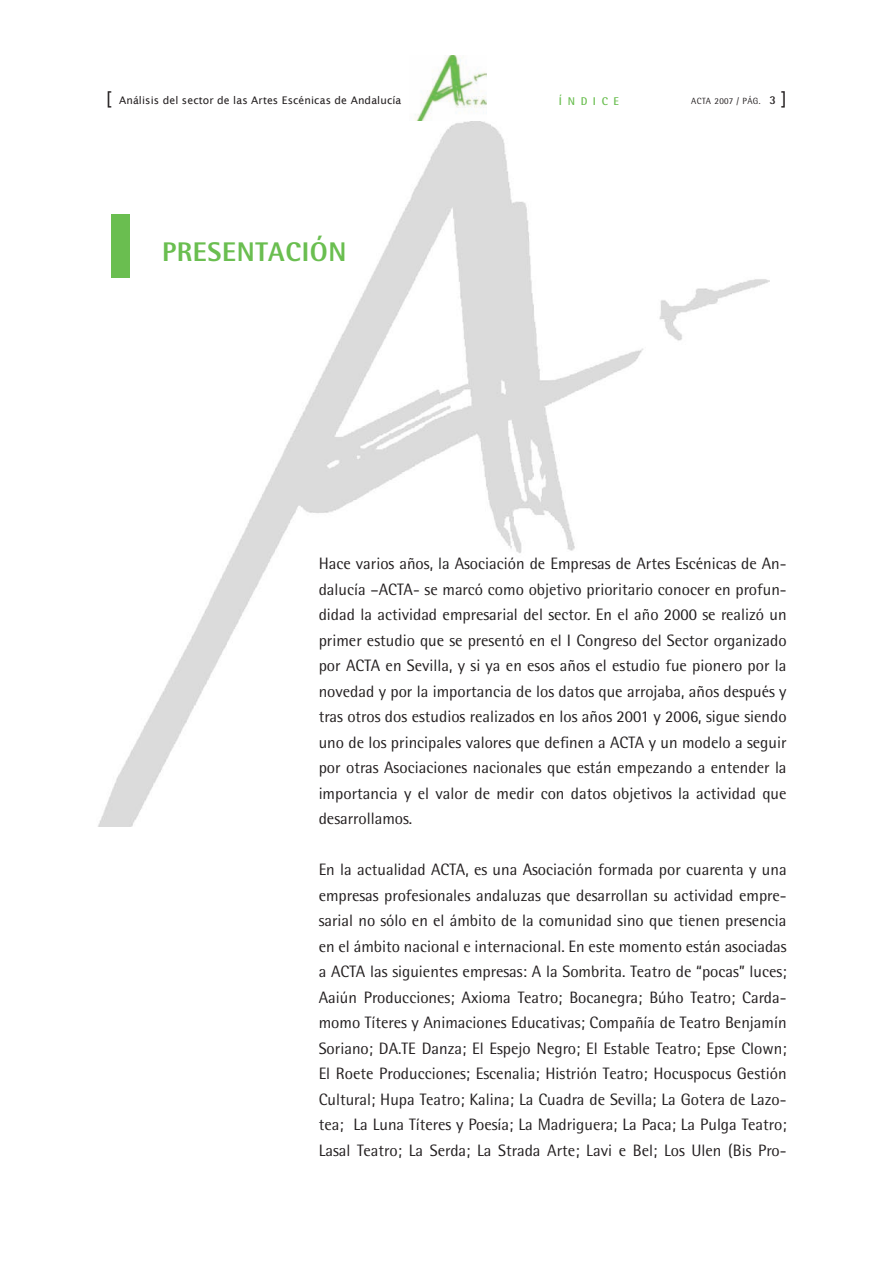
<style>
.page{position:relative;width:893px;height:1263px;background:#fff}
.page>*{position:absolute;margin:0;border:0;box-sizing:border-box;transform-origin:0 0}
.t1{font:90px "Cg Bernhardt Bd";color:#6abe50}
.t2{font:800 27px "Rotis Semi Sans";letter-spacing:.025em;color:#6abe50}
.t3{font:16.5px/25.5px "Rotis Semi Sans";color:#231f20;text-align:justify}
.t4{font:700 11.25px "Rotis Semi Sans";color:#6abe50}
.t5{font:10.5px "Lucida Sans";letter-spacing:.01em;color:#231f20}
.t6{font:9px "Rotis Semi Sans";letter-spacing:.05em;color:#231f20}
.s1{font-size:18px}
.s2{font-weight:700;font-size:12px}
.s3{font-family:"Lucida Sans";font-size:18px}
</style>
<div class="page">
<img style="left:415px;top:56px;width:71px;height:66px">
<img style="left:98px;top:122px;width:671px;height:705px">
<p class="t5" style="left:106px;top:94px;width:297px"><span class="s1">[</span> Análisis del sector de las Artes Escénicas de Andalucía</p>
<p class="t4" style="left:559px;top:94px;width:11px">ÍNDICE</p>
<p class="t6" style="left:691px;top:96px;width:97px">ACTA 2007 / PÁG. <span class="s2">3</span> <span class="s3">]</span></p>
<h1 class="t1" style="left:106px;top:190px;width:29px">1</h1>
<h2 class="t2" style="left:162px;top:235px;width:186px">PRESENTACIÓN</h2>
<p class="t3" style="left:319px;top:551px;width:470px">Hace varios años, la Asociación de Empresas de Artes Escénicas de An&shy;dalucía –ACTA- se marcó como objetivo prioritario conocer en profun&shy;didad la actividad empresarial del sector. En el año 2000 se realizó un primer estudio que se presentó en el I Congreso del Sector organizado por ACTA en Sevilla, y si ya en esos años el estudio fue pionero por la novedad y por la importancia de los datos que arrojaba, años después y tras otros dos estudios realizados en los años 2001 y 2006, sigue siendo uno de los principales valores que definen a ACTA y un modelo a seguir por otras Asociaciones nacionales que están empezando a entender la importancia y el valor de medir con datos objetivos la actividad que desarrollamos.</p>
<p class="t3" style="left:319px;top:857px;width:470px">En la actualidad ACTA, es una Asociación formada por cuarenta y una empresas profesionales andaluzas que desarrollan su actividad empre&shy;sarial no sólo en el ámbito de la comunidad sino que tienen presencia en el ámbito nacional e internacional. En este momento están asociadas a ACTA las siguientes empresas: A la Sombrita. Teatro de “pocas” luces; Aaiún Producciones; Axioma Teatro; Bocanegra; Búho Teatro; Carda&shy;momo Títeres y Animaciones Educativas; Compañía de Teatro Benjamín Soriano; DA.TE Danza; El Espejo Negro; El Estable Teatro; Epse Clown; El Roete Producciones; Escenalia; Histrión Teatro; Hocuspocus Gestión Cultural; Hupa Teatro; Kalina; La Cuadra de Sevilla; La Gotera de Lazo&shy;tea; La Luna Títeres y Poesía; La Madriguera; La Paca; La Pulga Teatro; Lasal Teatro; La Serda; La Strada Arte; Lavi e Bel; Los Ulen (Bis Pro-</p>
</div>
